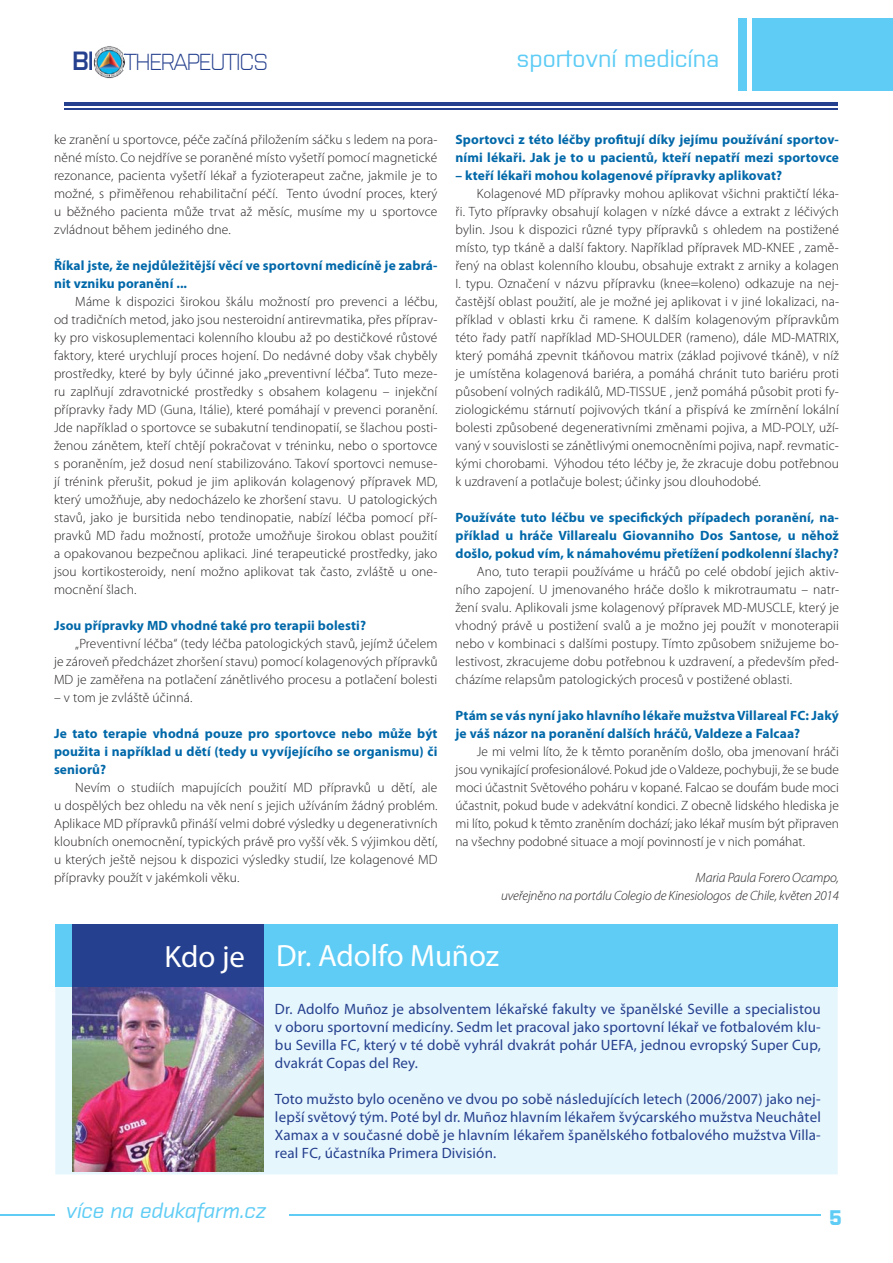
<style>
.page{position:relative;width:893px;height:1263px;background:#fff}
.page>*{position:absolute;margin:0;border:0;box-sizing:border-box;transform-origin:0 0}
.t1{font:30.9px "Myriad Pro";color:#fff}
.t2{font:600 26.25px "Purista";color:#25408e}
.t3{font:500 24px "Purista";color:#5eccf5}
.t4{font:300 22.95px "Purista";letter-spacing:-.05em;color:#25408e}
.t5{font:italic 500 21px "Purista";color:#5eccf5}
.t6{font:700 21px "Purista";color:#5eccf5}
.t7{font:15px/18px "Myriad Pro";letter-spacing:.01em;color:#25408e;text-align:justify}
.t8{font:300 13.5px/18px "Myriad Pro";letter-spacing:.01em;color:#231f20;text-align:justify}
.t9{font:700 13.5px/18px "Myriad Pro";letter-spacing:.01em;color:#0068a9}
.t10{font:italic 300 13.5px/18px "Myriad Pro";letter-spacing:-.01em;color:#231f20;text-align:right}
.s1{color:#25408f}
</style>
<div class="page">
<div style="left:753px;top:18px;width:140px;height:72px;background:#5eccf5"></div>
<div style="left:738px;top:18px;width:8px;height:72px;background:#5eccf5"></div>
<hr style="left:64px;top:102px;width:774px;height:4px;background:#25408e">
<hr style="left:64px;top:109px;width:774px;height:1px;background:#25408e">
<img style="left:94px;top:46px;width:30px;height:32px">
<hr style="left:0;top:1214px;width:821px;height:1px;background:#5eccf5">
<div style="left:55px;top:1191px;width:234px;height:49px;background:#fff"></div>
<div style="left:55px;top:987px;width:783px;height:187px;background:#e6f6fd"></div>
<div style="left:55px;top:924px;width:783px;height:63px;background:#5eccf5"></div>
<img style="left:72px;top:987px;width:192px;height:184px">
<div style="left:72px;top:924px;width:192px;height:63px;background:#25408e"></div>
<h2 class="t2" style="left:72px;top:41px;width:24px">BI</h2>
<h3 class="t4" style="left:124px;top:45px;width:146px"><span class="s1">T</span>HERAPEUTICS</h3>
<h3 class="t3" style="left:517px;top:41px;width:204px">sportovní medicína</h3>
<p class="t8" style="left:54px;top:132px;width:385px">ke zranění u sportovce, péče začíná přiložením sáčku s ledem na pora&shy;něné místo. Co nejdříve se poraněné místo vyšetří pomocí magnetické rezonance, pacienta vyšetří lékař a fyzioterapeut začne, jakmile je to možné, s přiměřenou rehabilitační péčí. Tento úvodní proces, který u běžného pacienta může trvat až měsíc, musíme my u sportovce zvládnout během jediného dne.</p>
<p class="t9" style="left:54px;top:258px;width:385px">Říkal jste, že nejdůležitější věcí ve sportovní medicíně je zabrá&shy;nit vzniku poranění ...</p>
<p class="t8" style="left:54px;top:294px;width:385px;text-indent:21px">Máme k dispozici širokou škálu možností pro prevenci a léčbu, od tradičních metod, jako jsou nesteroidní antirevmatika, přes příprav&shy;ky pro viskosuplementaci kolenního kloubu až po destičkové růstové faktory, které urychlují proces hojení. Do nedávné doby však chyběly prostředky, které by byly účinné jako „preventivní léčba“. Tuto meze&shy;ru zaplňují zdravotnické prostředky s obsahem kolagenu – injekční přípravky řady MD (Guna, Itálie), které pomáhají v prevenci poranění.<br>Jde například o sportovce se subakutní tendinopatií, se šlachou posti&shy;ženou zánětem, kteří chtějí pokračovat v tréninku, nebo o sportovce s poraněním, jež dosud není stabilizováno. Takoví sportovci nemuse&shy;jí trénink přerušit, pokud je jim aplikován kolagenový přípravek MD, který umožňuje, aby nedocházelo ke zhoršení stavu. U patologických stavů, jako je bursitida nebo tendinopatie, nabízí léčba pomocí pří&shy;pravků MD řadu možností, protože umožňuje širokou oblast použití a opakovanou bezpečnou aplikaci. Jiné terapeutické prostředky, jako jsou kortikosteroidy, není možno aplikovat tak často, zvláště u one&shy;mocnění šlach.</p>
<p class="t9" style="left:54px;top:618px;width:314px">Jsou přípravky MD vhodné také pro terapii bolesti?</p>
<p class="t8" style="left:54px;top:636px;width:385px;text-indent:21px">„Preventivní léčba“ (tedy léčba patologických stavů, jejímž účelem je zároveň předcházet zhoršení stavu) pomocí kolagenových přípravků MD je zaměřena na potlačení zánětlivého procesu a potlačení bolesti</p>
<p class="t8" style="left:54px;top:690px;width:140px">– v tom je zvláště účinná.</p>
<p class="t9" style="left:54px;top:726px;width:385px;text-align:justify">Je tato terapie vhodná pouze pro sportovce nebo může být použita i například u dětí (tedy u vyvíjejícího se organismu) či seniorů?</p>
<p class="t8" style="left:54px;top:780px;width:385px;text-indent:21px">Nevím o studiích mapujících použití MD přípravků u dětí, ale u dospělých bez ohledu na věk není s jejich užíváním žádný problém.<br>Aplikace MD přípravků přináší velmi dobré výsledky u degenerativních kloubních onemocnění, typických právě pro vyšší věk. S výjimkou dětí, u kterých ještě nejsou k dispozici výsledky studií, lze kolagenové MD přípravky použít v jakémkoli věku.</p>
<p class="t9" style="left:455px;top:132px;width:385px">Sportovci z této léčby profitují díky jejímu používání sportov&shy;ními lékaři. Jak je to u pacientů, kteří nepatří mezi sportovce</p>
<p class="t9" style="left:455px;top:168px;width:328px">– kteří lékaři mohou kolagenové přípravky aplikovat?</p>
<p class="t8" style="left:455px;top:186px;width:385px;text-indent:21px">Kolagenové MD přípravky mohou aplikovat všichni praktičtí léka&shy;ři. Tyto přípravky obsahují kolagen v nízké dávce a extrakt z léčivých bylin. Jsou k dispozici různé typy přípravků s ohledem na postižené místo, typ tkáně a další faktory. Například přípravek MD-KNEE , zamě&shy;řený na oblast kolenního kloubu, obsahuje extrakt z arniky a kolagen I. typu. Označení v názvu přípravku (knee=koleno) odkazuje na nej&shy;častější oblast použití, ale je možné jej aplikovat i v jiné lokalizaci, na&shy;příklad v oblasti krku či ramene. K dalším kolagenovým přípravkům této řady patří například MD-SHOULDER (rameno), dále MD-MATRIX, který pomáhá zpevnit tkáňovou matrix (základ pojivové tkáně), v níž je umístěna kolagenová bariéra, a pomáhá chránit tuto bariéru proti působení volných radikálů, MD-TISSUE , jenž pomáhá působit proti fy&shy;ziologickému stárnutí pojivových tkání a přispívá ke zmírnění lokální bolesti způsobené degenerativními změnami pojiva, a MD-POLY, uží&shy;vaný v souvislosti se zánětlivými onemocněními pojiva, např. revmatic&shy;kými chorobami. Výhodou této léčby je, že zkracuje dobu potřebnou k uzdravení a potlačuje bolest; účinky jsou dlouhodobé.</p>
<p class="t9" style="left:455px;top:510px;width:385px;text-align:justify">Používáte tuto léčbu ve specifických případech poranění, na&shy;příklad u hráče Villarealu Giovanniho Dos Santose, u něhož došlo, pokud vím, k námahovému přetížení podkolenní šlachy?</p>
<p class="t8" style="left:455px;top:564px;width:385px;text-indent:21px">Ano, tuto terapii používáme u hráčů po celé období jejich aktiv&shy;ního zapojení. U jmenovaného hráče došlo k mikrotraumatu – natr&shy;žení svalu. Aplikovali jsme kolagenový přípravek MD-MUSCLE, který je vhodný právě u postižení svalů a je možno jej použít v monoterapii nebo v kombinaci s dalšími postupy. Tímto způsobem snižujeme bo&shy;lestivost, zkracujeme dobu potřebnou k uzdravení, a především před&shy;cházíme relapsům patologických procesů v postižené oblasti.</p>
<p class="t9" style="left:455px;top:708px;width:385px">Ptám se vás nyní jako hlavního lékaře mužstva Villareal FC: Jaký je váš názor na poranění dalších hráčů, Valdeze a Falcaa?</p>
<p class="t8" style="left:455px;top:744px;width:385px;text-indent:21px">Je mi velmi líto, že k těmto poraněním došlo, oba jmenovaní hráči jsou vynikající profesionálové. Pokud jde o Valdeze, pochybuji, že se bude moci účastnit Světového poháru v kopané. Falcao se doufám bude moci účastnit, pokud bude v adekvátní kondici. Z obecně lidského hlediska je mi líto, pokud k těmto zraněním dochází; jako lékař musím být připraven na všechny podobné situace a mojí povinností je v nich pomáhat.</p>
<p class="t10" style="left:501px;top:870px;width:339px">Maria Paula Forero Ocampo,<br>uveřejněno na portálu Colegio de Kinesiologos de Chile, květen 2014</p>
<h1 class="t1" style="left:165px;top:944px;width:336px">Kdo je Dr. Adolfo Muñoz</h1>
<p class="t7" style="left:275px;top:1002px;width:547px">Dr. Adolfo Muñoz je absolventem lékařské fakulty ve španělské Seville a specialistou v oboru sportovní medicíny. Sedm let pracoval jako sportovní lékař ve fotbalovém klu&shy;bu Sevilla FC, který v té době vyhrál dvakrát pohár UEFA, jednou evropský Super Cup, dvakrát Copas del Rey.</p>
<p class="t7" style="left:275px;top:1092px;width:547px">Toto mužsto bylo oceněno ve dvou po sobě následujících letech (2006/2007) jako nej&shy;lepší světový tým. Poté byl dr. Muñoz hlavním lékařem švýcarského mužstva Neuchâtel Xamax a v současné době je hlavním lékařem španělského fotbalového mužstva Villa&shy;real FC, účastníka Primera División.</p>
<h3 class="t5" style="left:66px;top:1195px;width:202px">více na edukafarm.cz</h3>
<h3 class="t6" style="left:829px;top:1202px;width:14px">5</h3>
</div>
